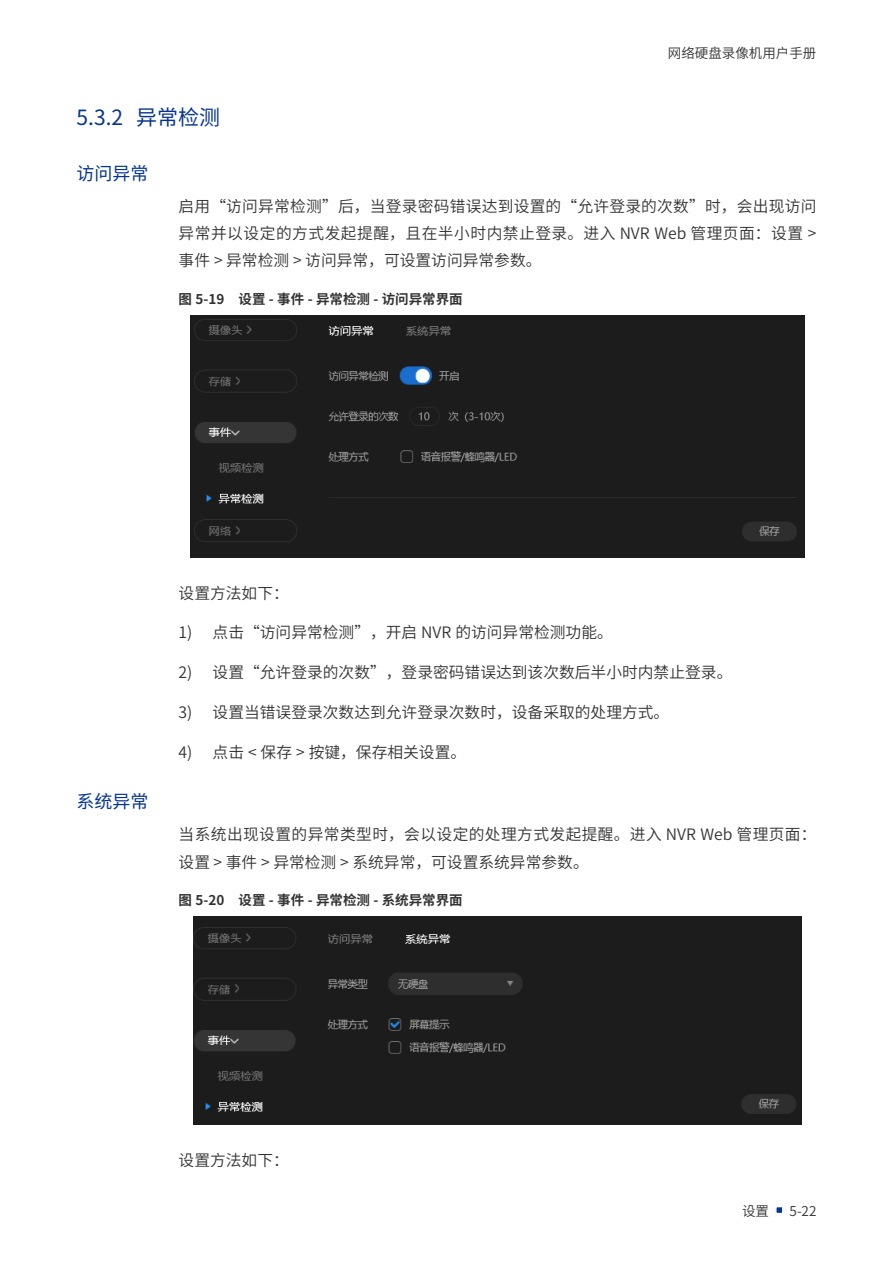
<style>
.page{position:relative;width:893px;height:1263px;background:#fff}
.page>*{position:absolute;margin:0;border:0;box-sizing:border-box;transform-origin:0 0}
.t1{font:21px "Source Han Sans CN";color:#063591}
.四级标题{font:18px "Source Han Sans CN";color:#063591}
.UG模块化正文-与下段同页{font:15.75px/27px "Source Han Sans CN";color:#333;text-align:justify}
.UG模块化正文-与下段同页-2{font:15.75px/28.2px "Source Han Sans CN";letter-spacing:.025em;color:#333}
.UG模块化正文{font:15.75px "Source Han Sans CN";color:#333}
.t2{font:700 13.5px "Source Han Sans CN";color:#333}
.t3{font:13.5px "Source Han Sans CN";color:#333}
</style>
<div class="page">
<div style="left:776px;top:1206px;width:7px;height:7px;background:#063591"></div>
<div style="left:775px;top:1206px;width:8px;height:8px;border:2px solid #fff"></div>
<div style="left:190px;top:316px;width:615px;height:242px;background:#1c1c1c"></div>
<img style="left:193px;top:917px;width:608px;height:207px">
<p class="t3" style="left:668px;top:45px;width:150px">网络硬盘录像机用户手册</p>
<p class="t1" style="left:77px;top:105px;width:145px">5.3.2 异常检测</p>
<p class="四级标题" style="left:77px;top:163px;width:74px">访问异常</p>
<p class="UG模块化正文-与下段同页" style="left:179px;top:193px;width:639px">启用“访问异常检测”后，当登录密码错误达到设置的“允许登录的次数”时，会出现访问异常并以设定的方式发起提醒，且在半小时内禁止登录。进入 NVR Web 管理页面：设置 &gt;事件 &gt; 异常检测 &gt; 访问异常，可设置访问异常参数。</p>
<p class="t2" style="left:179px;top:291px;width:286px">图 5-19 设置 - 事件 - 异常检测 - 访问异常界面</p>
<p class="四级标题" style="left:77px;top:791px;width:74px">系统异常</p>
<p class="UG模块化正文" style="left:179px;top:584px;width:112px">设置方法如下：</p>
<p class="UG模块化正文-与下段同页" style="left:179px;top:619px;width:436px">1) 点击“访问异常检测”，开启 NVR 的访问异常检测功能。</p>
<p class="UG模块化正文-与下段同页" style="left:179px;top:659px;width:555px">2) 设置“允许登录的次数”，登录密码错误达到该次数后半小时内禁止登录。</p>
<p class="UG模块化正文-与下段同页" style="left:179px;top:699px;width:492px">3) 设置当错误登录次数达到允许登录次数时，设备采取的处理方式。</p>
<p class="UG模块化正文-与下段同页" style="left:179px;top:739px;width:289px">4) 点击 &lt; 保存 &gt; 按键，保存相关设置。</p>
<p class="UG模块化正文-与下段同页-2" style="left:179px;top:820px;width:639px">当系统出现设置的异常类型时，会以设定的处理方式发起提醒。进入 NVR Web 管理页面：设置 &gt; 事件 &gt; 异常检测 &gt; 系统异常，可设置系统异常参数。</p>
<p class="t2" style="left:179px;top:892px;width:286px">图 5-20 设置 - 事件 - 异常检测 - 系统异常界面</p>
<p class="UG模块化正文" style="left:179px;top:1151px;width:112px">设置方法如下：</p>
<p class="t3" style="left:742px;top:1203px;width:29px">设置</p>
<p class="t3" style="left:790px;top:1203px;width:28px">5-22</p>
</div>
